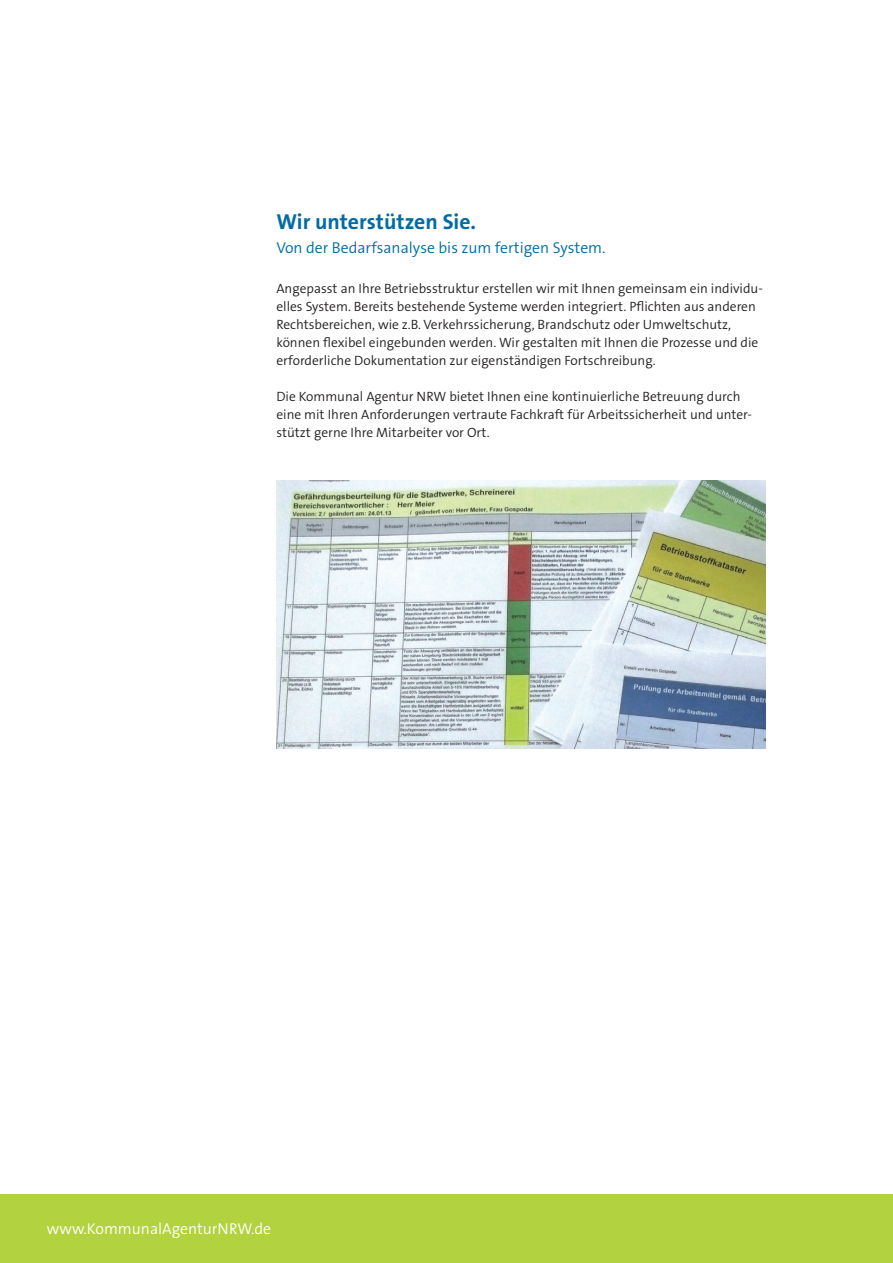
<style>
.page{position:relative;width:893px;height:1263px;background:#fff}
.page>*{position:absolute;margin:0;border:0;box-sizing:border-box;transform-origin:0 0}
.t1{font:700 21.75px "The Sans B7";color:#036ba2}
.t2{font:300 15.75px "The Sans B4";color:#036ba2}
.t3{font:300 15.75px "The Sans B4";color:#fff}
.t4{font:300 13.5px/18px "The Sans B4";color:#231f20}
</style>
<div class="page">
<div style="left:0;top:1194px;width:893px;height:69px;background:#b2d23f"></div>
<img style="left:276px;top:480px;width:489px;height:268px">
<h1 class="t1" style="left:276px;top:208px;width:201px">Wir unterstützen Sie.</h1>
<p class="t2" style="left:276px;top:237px;width:331px">Von der Bedarfsanalyse bis zum fertigen System.</p>
<p class="t4" style="left:276px;top:280px;width:488px">Angepasst an Ihre Betriebsstruktur erstellen wir mit Ihnen gemeinsam ein individu&shy;elles System. Bereits bestehende Systeme werden integriert. Pflichten aus anderen Rechtsbereichen, wie z.B. Verkehrssicherung, Brandschutz oder Umweltschutz, können flexibel eingebunden werden. Wir gestalten mit Ihnen die Prozesse und die erforderliche Dokumentation zur eigenständigen Fortschreibung.</p>
<p class="t4" style="left:276px;top:388px;width:477px">Die Kommunal Agentur NRW bietet Ihnen eine kontinuierliche Betreuung durch eine mit Ihren Anforderungen vertraute Fachkraft für Arbeitssicherheit und unter&shy;stützt gerne Ihre Mitarbeiter vor Ort.</p>
<p class="t3" style="left:47px;top:1219px;width:226px">www.KommunalAgenturNRW.de</p>
</div>
